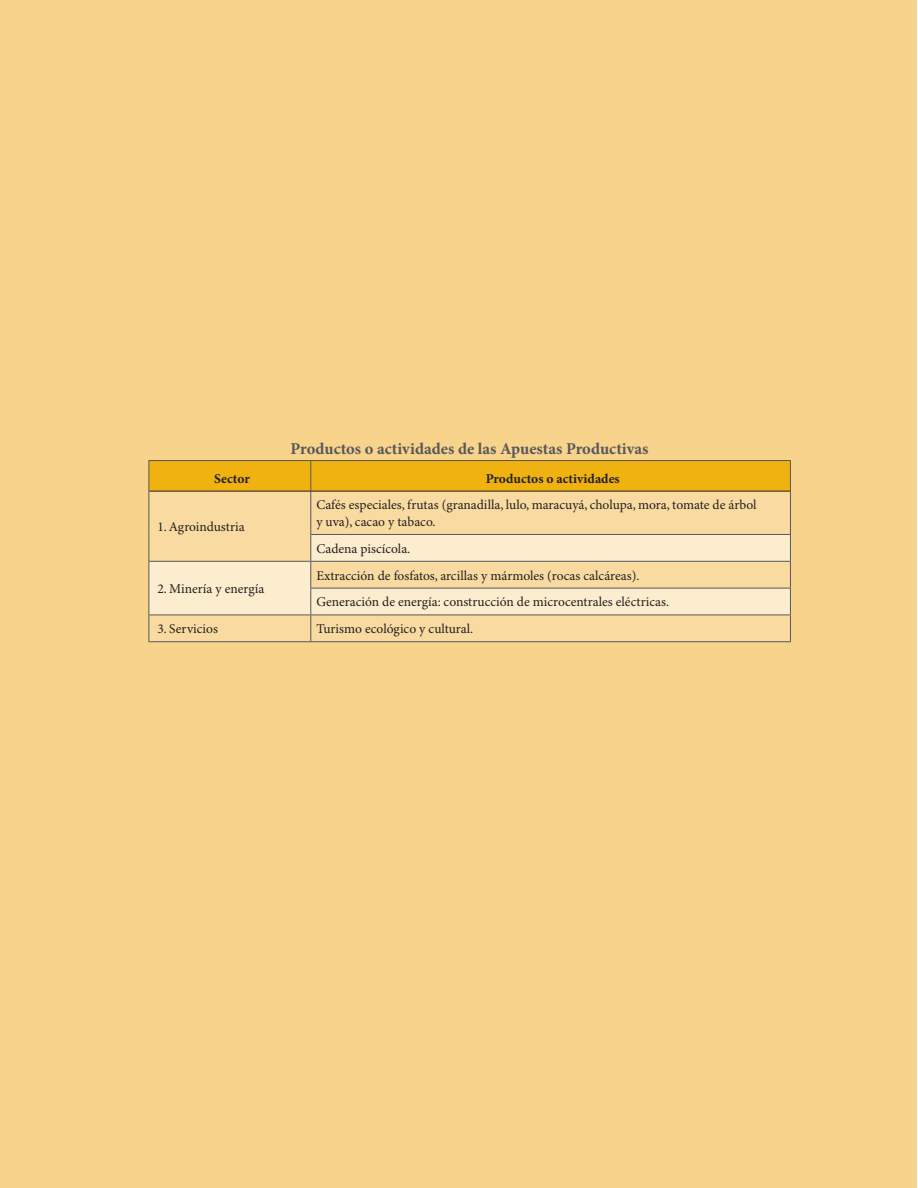
<style>
.page{position:relative;width:918px;height:1188px;background:#fff}
.page>*{position:absolute;margin:0;border:0;box-sizing:border-box;transform-origin:0 0}
.t1{font:700 16.5px "Minion Pro";color:#57585a}
.t2{font:13.5px/16.5px "Minion Pro";color:#231f20}
.t3{font:700 13.5px "Minion Pro";color:#231f20}
</style>
<div class="page">
<div style="left:0;top:0;width:917px;height:1188px;background:#f7d38c"></div>
<div style="left:149px;top:461px;width:641px;height:30px;background:#efb211"></div>
<div style="left:149px;top:492px;width:641px;height:149px;background:#f9dba1"></div>
<svg style="left:149px;top:534px;width:641px;height:81px;background:#f8e4bd"></svg>
<hr style="left:310px;top:461px;width:1px;height:30px;background:#57585a">
<hr style="left:310px;top:492px;width:1px;height:42px;background:#57585a">
<hr style="left:310px;top:534px;width:481px;height:1px;background:#57585a">
<hr style="left:148px;top:561px;width:163px;height:1px;background:#57585a">
<hr style="left:311px;top:561px;width:480px;height:1px;background:#57585a">
<hr style="left:310px;top:588px;width:481px;height:1px;background:#57585a">
<hr style="left:148px;top:615px;width:163px;height:1px;background:#57585a">
<hr style="left:311px;top:615px;width:480px;height:1px;background:#57585a">
<svg style="left:310px;top:535px;width:1px;height:106px"></svg>
<hr style="left:148px;top:460px;width:163px;height:1px;background:#57585a">
<hr style="left:148px;top:461px;width:1px;height:30px;background:#57585a">
<hr style="left:311px;top:460px;width:480px;height:1px;background:#57585a">
<hr style="left:790px;top:461px;width:1px;height:30px;background:#57585a">
<hr style="left:149px;top:491px;width:162px;height:1px;background:#231f20">
<hr style="left:311px;top:491px;width:479px;height:1px;background:#231f20">
<hr style="left:148px;top:491px;width:1px;height:43px;background:#57585a">
<hr style="left:790px;top:491px;width:1px;height:43px;background:#57585a">
<svg style="left:148px;top:534px;width:1px;height:107px"></svg>
<hr style="left:148px;top:641px;width:163px;height:1px;background:#57585a">
<svg style="left:790px;top:535px;width:1px;height:106px"></svg>
<hr style="left:311px;top:641px;width:480px;height:1px;background:#57585a">
<p class="t1" style="left:291px;top:439px;width:359px">Productos o actividades de las Apuestas Productivas</p>
<p class="t3" style="left:214px;top:470px;width:37px">Sector</p>
<p class="t3" style="left:486px;top:470px;width:136px">Productos o actividades</p>
<p class="t2" style="left:157px;top:519px;width:89px">1.Agroindustria</p>
<p class="t2" style="left:316px;top:497px;width:442px">Cafés especiales, frutas (granadilla, lulo, maracuyá, cholupa, mora, tomate de árbol y uva), cacao y tabaco.</p>
<p class="t2" style="left:316px;top:541px;width:96px">Cadena piscícola.</p>
<p class="t2" style="left:157px;top:581px;width:109px">2. Minería y energía</p>
<p class="t2" style="left:316px;top:562px;width:354px;line-height:26.8px">Extracción de fosfatos, arcillas y mármoles (rocas calcáreas).<br>Generación de energía: construcción de microcentrales eléctricas.</p>
<p class="t2" style="left:157px;top:621px;width:62px">3. Servicios</p>
<p class="t2" style="left:316px;top:621px;width:159px">Turismo ecológico y cultural.</p>
</div>
